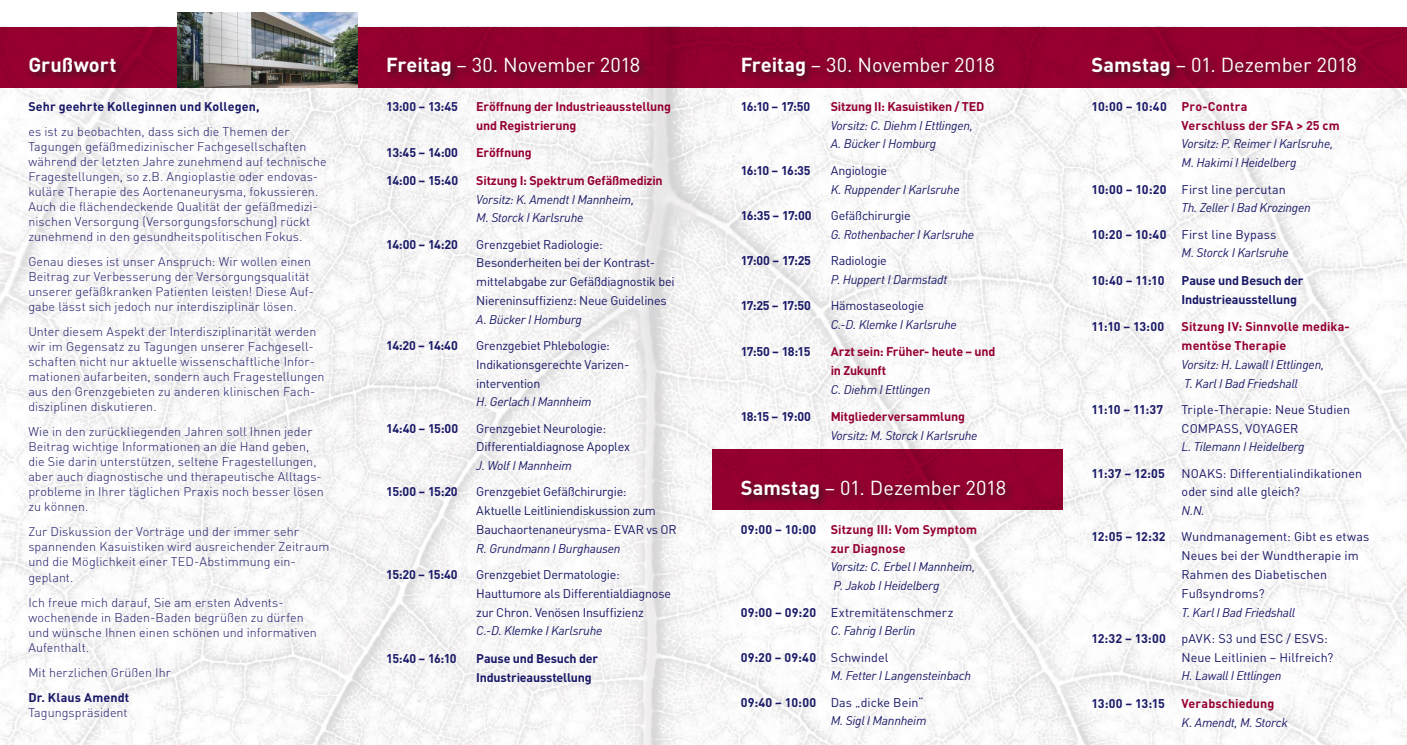
<style>
.page{position:relative;width:1407px;height:745px;background:#fff}
.page>*{position:absolute;margin:0;border:0;box-sizing:border-box;transform-origin:0 0}
.t1{font:20px "DIN Pro";letter-spacing:-.005em;color:#fff}
.t2{font:700 20px "DIN Pro";letter-spacing:.005em;color:#fff}
.t3{font:300 12.5px/15px "DIN Pro";letter-spacing:.005em;color:#181867}
.t4{font:italic 12.5px/18.8px "DIN Pro";letter-spacing:-.02em;color:#181867}
.t5{font:12.5px/18.8px "DIN Pro";letter-spacing:-.015em;color:#181867}
.t6{font:700 12.5px/18.8px "DIN Pro";letter-spacing:-.015em;color:#181867}
.t7{font:12.5px/18.8px "DIN Pro";letter-spacing:.005em;color:#181867}
.t8{font:700 12.5px/18.8px "DIN Pro";letter-spacing:-.01em;color:#950032}
.t9{font:700 12.5px/18.8px "DIN Pro";letter-spacing:.01em;color:#950032}
.t10{font:700 12.5px "DIN Pro";letter-spacing:.005em;color:#181867}
.t11{font:700 12.5px "DIN Pro";letter-spacing:.01em;color:#181867}
.s1{font-weight:700}
.s2{color:#181867}
.s3{font-style:italic}
.s4{font-weight:700;font-style:normal}
.s5{font-style:normal}
</style>
<div class="page">
<img style="left:0;top:87px;width:1407px;height:657px">
<div style="left:358px;top:27px;width:1049px;height:60px;background:#980030"></div>
<div style="left:0;top:27px;width:358px;height:60px;background:#980030"></div>
<div style="left:712px;top:449px;width:351px;height:61px;background:#980030"></div>
<img style="left:177px;top:13px;width:181px;height:74px">
<div style="left:27px;top:55px;width:99px;height:28px;background:#241f1f;opacity:.75"></div>
<div style="left:385px;top:55px;width:264px;height:31px;background:#241f1f;opacity:.75"></div>
<div style="left:739px;top:55px;width:265px;height:31px;background:#241f1f;opacity:.75"></div>
<div style="left:1090px;top:55px;width:276px;height:31px;background:#241f1f;opacity:.75"></div>
<div style="left:739px;top:477px;width:276px;height:32px;background:#241f1f;opacity:.75"></div>
<h1 class="t2" style="left:28px;top:51px;width:90px">Grußwort</h1>
<h1 class="t1" style="left:386px;top:51px;width:256px"><span class="s1">Freitag</span> – 30. November 2018</h1>
<p class="t10" style="left:28px;top:98px;width:233px">Sehr geehrte Kolleginnen und Kollegen,</p>
<p class="t3" style="left:28px;top:123px;width:300px">es ist zu beobachten, dass sich die Themen der Tagungen gefäßmedizinischer Fachgesellschaften während der letzten Jahre zunehmend auf technische Fragestellungen, so z.B. Angioplastie oder endovas&shy;kuläre Therapie des Aortenaneurysma, fokussieren.<br>Auch die flächendeckende Qualität der gefäßmedizi&shy;nischen Versorgung (Versorgungsforschung) rückt zunehmend in den gesundheitspolitischen Fokus.</p>
<p class="t3" style="left:28px;top:253px;width:287px">Genau dieses ist unser Anspruch: Wir wollen einen Beitrag zur Verbesserung der Versorgungsqualität unserer gefäßkranken Patienten leisten! Diese Auf&shy;gabe lässt sich jedoch nur interdisziplinär lösen.</p>
<p class="t3" style="left:28px;top:323px;width:298px">Unter diesem Aspekt der Interdisziplinarität werden wir im Gegensatz zu Tagungen unserer Fachgesell&shy;schaften nicht nur aktuelle wissenschaftliche Infor&shy;mationen aufarbeiten, sondern auch Fragestellungen aus den Grenzgebieten zu anderen klinischen Fach&shy;disziplinen diskutieren.</p>
<p class="t3" style="left:28px;top:423px;width:297px">Wie in den zurückliegenden Jahren soll Ihnen jeder Beitrag wichtige Informationen an die Hand geben, die Sie darin unterstützen, seltene Fragestellungen, aber auch diagnostische und therapeutische Alltags&shy;probleme in Ihrer täglichen Praxis noch besser lösen zu können.</p>
<p class="t3" style="left:28px;top:523px;width:302px">Zur Diskussion der Vorträge und der immer sehr spannenden Kasuistiken wird ausreichender Zeitraum und die Möglichkeit einer TED-Abstimmung ein&shy;geplant.</p>
<p class="t3" style="left:28px;top:593px;width:290px">Ich freue mich darauf, Sie am ersten Advents&shy;wochenende in Baden-Baden begrüßen zu dürfen und wünsche Ihnen einen schönen und informativen Aufenthalt.</p>
<p class="t3" style="left:28px;top:663px;width:144px">Mit herzlichen Grüßen Ihr</p>
<p class="t11" style="left:28px;top:688px;width:102px">Dr. Klaus Amendt</p>
<p class="t3" style="left:28px;top:703px;width:101px">Tagungspräsident</p>
<p class="t6" style="left:386px;top:96px;width:73px">13:00 – 13:45</p>
<p class="t8" style="left:476px;top:96px;width:196px">Eröffnung der Industrieausstellung und Registrierung</p>
<p class="t6" style="left:386px;top:143px;width:73px">13:45 – 14:00</p>
<p class="t8" style="left:476px;top:143px;width:57px">Eröffnung</p>
<p class="t6" style="left:386px;top:170px;width:73px">14:00 – 15:40</p>
<p class="t8" style="left:476px;top:170px;width:188px">Sitzung I: Spektrum Gefäßmedizin</p>
<p class="t4" style="left:476px;top:188px;width:159px">Vorsitz: K. Amendt I Mannheim,<br>M. Storck I Karlsruhe</p>
<p class="t6" style="left:386px;top:234px;width:73px">14:00 – 14:20</p>
<p class="t5" style="left:476px;top:234px;width:200px">Grenzgebiet Radiologie:<br>Besonderheiten bei der Kontrast&shy;mittelabgabe zur Gefäßdiagnostik bei Niereninsuffizienz: Neue Guidelines</p>
<p class="t4" style="left:476px;top:308px;width:107px">A. Bücker I Homburg</p>
<p class="t6" style="left:386px;top:335px;width:73px">14:20 – 14:40</p>
<p class="t5" style="left:476px;top:335px;width:155px">Grenzgebiet Phlebologie:<br>Indikationsgerechte Varizen&shy;intervention</p>
<p class="t4" style="left:476px;top:391px;width:117px">H. Gerlach I Mannheim</p>
<p class="t6" style="left:386px;top:418px;width:73px">14:40 – 15:00</p>
<p class="t5" style="left:476px;top:418px;width:155px">Grenzgebiet Neurologie:<br>Differentialdiagnose Apoplex</p>
<p class="t4" style="left:476px;top:454px;width:97px">J. Wolf I Mannheim</p>
<p class="t6" style="left:386px;top:481px;width:73px">15:00 – 15:20</p>
<p class="t5" style="left:476px;top:481px;width:202px">Grenzgebiet Gefäßchirurgie:<br>Aktuelle Leitliniendiskussion zum<br>Bauchaortenaneurysma- EVAR vs OR</p>
<p class="t4" style="left:476px;top:537px;width:146px">R. Grundmann I Burghausen</p>
<p class="t6" style="left:386px;top:564px;width:73px">15:20 – 15:40</p>
<p class="t5" style="left:476px;top:564px;width:196px">Grenzgebiet Dermatologie:<br>Hauttumore als Differentialdiagnose zur Chron. Venösen Insuffizienz</p>
<p class="t4" style="left:476px;top:619px;width:128px">C.-D. Klemke I Karlsruhe</p>
<p class="t6" style="left:386px;top:648px;width:72px">15:40 – 16:10</p>
<p class="t6" style="left:476px;top:648px;width:123px">Pause und Besuch der<br>Industrieausstellung</p>
<h1 class="t1" style="left:741px;top:51px;width:256px"><span class="s1">Freitag</span> – 30. November 2018</h1>
<p class="t6" style="left:741px;top:96px;width:71px">16:10 – 17:50</p>
<p class="t8" style="left:831px;top:96px;width:155px">Sitzung II: Kasuistiken / TED</p>
<p class="t4" style="left:831px;top:114px;width:144px">Vorsitz: C. Diehm I Ettlingen,<br>A. Bücker I Homburg</p>
<p class="t6" style="left:741px;top:160px;width:72px">16:10 – 16:35</p>
<p class="t5" style="left:831px;top:160px;width:58px">Angiologie</p>
<p class="t4" style="left:831px;top:178px;width:130px">K. Ruppender I Karlsruhe</p>
<p class="t6" style="left:741px;top:205px;width:72px">16:35 – 17:00</p>
<p class="t5" style="left:831px;top:205px;width:82px">Gefäßchirurgie</p>
<p class="t4" style="left:831px;top:223px;width:145px">G. Rothenbacher I Karlsruhe</p>
<p class="t6" style="left:741px;top:250px;width:72px">17:00 – 17:25</p>
<p class="t5" style="left:831px;top:250px;width:58px">Radiologie</p>
<p class="t4" style="left:831px;top:268px;width:118px">P. Huppert I Darmstadt</p>
<p class="t6" style="left:741px;top:295px;width:72px">17:25 – 17:50</p>
<p class="t5" style="left:831px;top:295px;width:95px">Hämostaseologie</p>
<p class="t4" style="left:831px;top:313px;width:128px">C.-D. Klemke I Karlsruhe</p>
<p class="t6" style="left:741px;top:341px;width:71px">17:50 – 18:15</p>
<p class="t8" style="left:831px;top:341px;width:166px">Arzt sein: Früher- heute – und in Zukunft</p>
<p class="t4" style="left:831px;top:378px;width:101px">C. Diehm I Ettlingen</p>
<p class="t6" style="left:741px;top:406px;width:72px">18:15 – 19:00</p>
<p class="t8" style="left:831px;top:406px;width:136px">Mitgliederversammlung</p>
<p class="t4" style="left:831px;top:424px;width:148px">Vorsitz: M. Storck I Karlsruhe</p>
<h1 class="t1" style="left:741px;top:474px;width:267px"><span class="s1">Samstag</span> – 01. Dezember 2018</h1>
<p class="t9" style="left:831px;top:519px;width:148px;text-indent:-90px"><span class="s2">09:00 – 10:00</span> Sitzung III: Vom Symptom zur Diagnose</p>
<p class="t4" style="left:831px;top:556px;width:146px">Vorsitz: C. Erbel I Mannheim,<br>P. Jakob I Heidelberg</p>
<p class="t7" style="left:831px;top:601px;width:124px;text-indent:-90px"><span class="s1">09:00 – 09:20</span> Extremitätenschmerz<br><span class="s3">C. Fahrig I Berlin</span></p>
<p class="t4" style="left:831px;top:646px;width:142px;text-indent:-90px"><span class="s4">09:20 – 09:40</span> <span class="s5">Schwindel<br></span>M. Fetter I Langensteinbach</p>
<p class="t4" style="left:741px;top:691px;width:187px;text-align:right"><span class="s4">09:40 – 10:00</span> <span class="s5">Das „dicke Bein“<br></span>M. Sigl I Mannheim</p>
<h1 class="t1" style="left:1091px;top:51px;width:267px"><span class="s1">Samstag</span> – 01. Dezember 2018</h1>
<p class="t9" style="left:1181px;top:96px;width:160px;text-indent:-90px"><span class="s2">10:00 – 10:40</span> Pro-Contra<br>Verschluss der SFA &gt; 25 cm</p>
<p class="t4" style="left:1181px;top:133px;width:153px">Vorsitz: P. Reimer I Karlsruhe,<br>M. Hakimi I Heidelberg</p>
<p class="t4" style="left:1181px;top:178px;width:131px;text-indent:-90px"><span class="s4">10:00 – 10:20</span> <span class="s5">First line percutan<br></span>Th. Zeller I Bad Krozingen</p>
<p class="t4" style="left:1181px;top:223px;width:109px;text-indent:-90px"><span class="s4">10:20 – 10:40</span> <span class="s5">First line Bypass<br></span>M. Storck I Karlsruhe</p>
<p class="t6" style="left:1091px;top:270px;width:74px">10:40 – 11:10</p>
<p class="t6" style="left:1181px;top:270px;width:123px">Pause und Besuch der<br>Industrieausstellung</p>
<p class="t6" style="left:1091px;top:316px;width:74px">11:10 – 13:00</p>
<p class="t9" style="left:1181px;top:316px;width:170px">Sitzung IV: Sinnvolle medika&shy;mentöse Therapie</p>
<p class="t4" style="left:1181px;top:353px;width:144px">Vorsitz: H. Lawall I Ettlingen,<br>T. Karl I Bad Friedshall</p>
<p class="t6" style="left:1091px;top:399px;width:73px">11:10 – 11:37</p>
<p class="t7" style="left:1181px;top:399px;width:170px">Triple-Therapie: Neue Studien<br>COMPASS, VOYAGER</p>
<p class="t4" style="left:1181px;top:436px;width:125px">L. Tilemann I Heidelberg</p>
<p class="t6" style="left:1091px;top:463px;width:75px">11:37 – 12:05</p>
<p class="t7" style="left:1181px;top:463px;width:182px">NOAKS: Differentialindikationen oder sind alle gleich?</p>
<p class="t4" style="left:1181px;top:499px;width:25px">N.N.</p>
<p class="t6" style="left:1091px;top:526px;width:76px">12:05 – 12:32</p>
<p class="t7" style="left:1181px;top:526px;width:189px">Wundmanagement: Gibt es etwas<br>Neues bei der Wundtherapie im<br>Rahmen des Diabetischen<br>Fußsyndroms?</p>
<p class="t4" style="left:1181px;top:601px;width:115px">T. Karl I Bad Friedshall</p>
<p class="t6" style="left:1091px;top:628px;width:76px">12:32 – 13:00</p>
<p class="t7" style="left:1181px;top:628px;width:153px">pAVK: S3 und ESC / ESVS:<br>Neue Leitlinien – Hilfreich?</p>
<p class="t4" style="left:1181px;top:664px;width:102px">H. Lawall I Ettlingen</p>
<p class="t6" style="left:1091px;top:693px;width:75px">13:00 – 13:15</p>
<p class="t8" style="left:1181px;top:693px;width:94px">Verabschiedung</p>
<p class="t4" style="left:1181px;top:711px;width:108px">K. Amendt, M. Storck</p>
</div>
